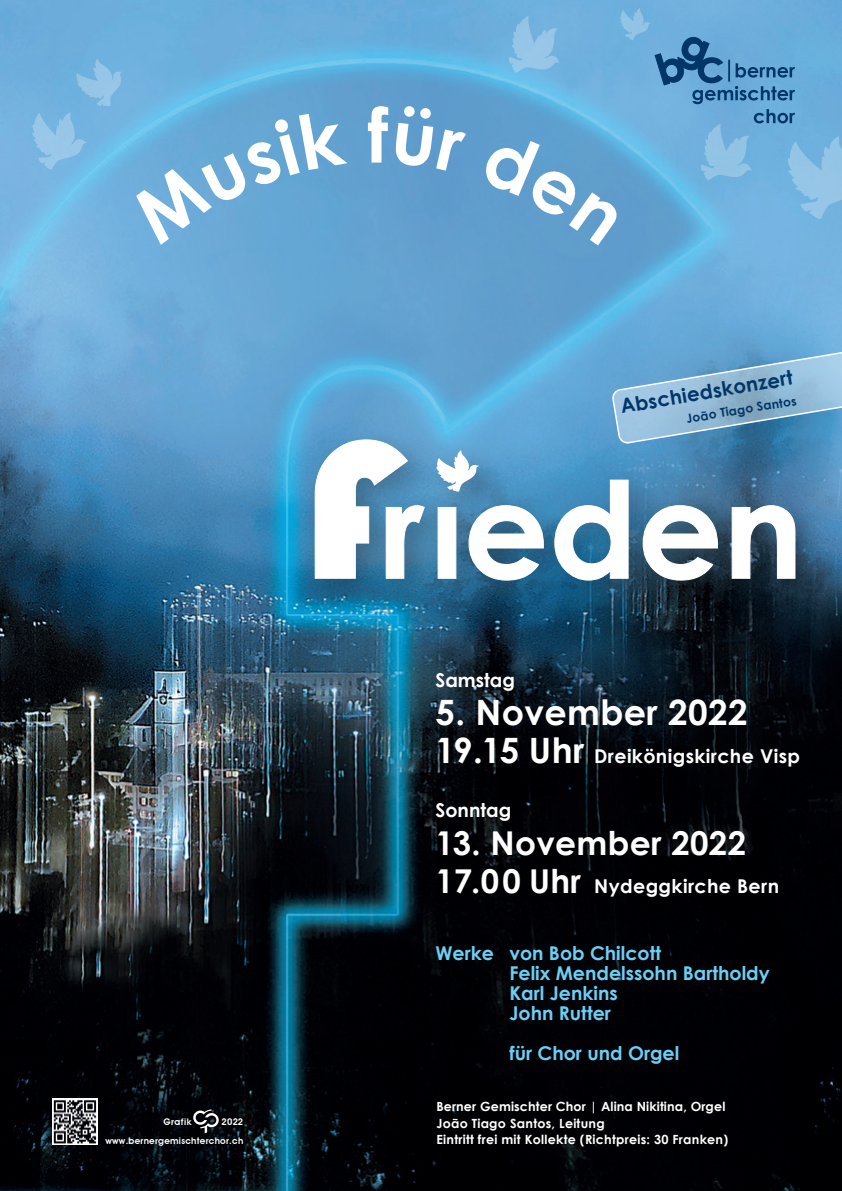
<style>
.page{position:relative;width:842px;height:1191px;background:#fff}
.page>*{position:absolute;margin:0;border:0;box-sizing:border-box;transform-origin:0 0}
.t1{font:700 35px "Century Gothic";letter-spacing:.01em;color:#fff}
.t2{font:700 32.8px "Century Gothic";letter-spacing:.01em;color:#fff}
.t3{font:700 20px "Century Gothic";color:#013668}
.t4{font:700 19px/20px "Century Gothic";color:#6bcff6}
.t5{font:700 19px "Century Gothic";letter-spacing:.02em;color:#fff}
.t6{font:700 19px "Century Gothic";color:#fff}
.t7{font:700 12.6px/16.2px "Century Gothic";letter-spacing:.02em;color:#fff}
.t8{font:700 12.2px "Century Gothic";color:#013668}
.t9{font:600 9.2px/19px "Avant Garde IT Cby BT";letter-spacing:.03em;color:#fff;text-align:right}
.s1{font-size:35px}
.s2{font-size:32.8px}
</style>
<div class="page">
<img style="left:0;top:0;width:842px;height:1191px">
<svg style="left:31px;top:59px;width:92px;height:111px"></svg>
<svg style="left:508px;top:16px;width:52px;height:57px"></svg>
<svg style="left:136px;top:106px;width:481px;height:139px;fill:#63a4d2"></svg>
<div style="left:302px;top:427px;width:526px;height:185px;background:#231f20;opacity:.3"></div>
<svg style="left:315px;top:440px;width:109px;height:138px"></svg>
<div style="left:438px;top:507px;width:18px;height:71px;background:#fff"></div>
<svg style="left:469px;top:505px;width:74px;height:75px"></svg>
<svg style="left:555px;top:480px;width:73px;height:100px"></svg>
<svg style="left:643px;top:505px;width:74px;height:75px"></svg>
<svg style="left:732px;top:505px;width:63px;height:73px"></svg>
<svg style="left:436px;top:450px;width:43px;height:42px"></svg>
<svg style="left:612px;top:349px;width:230px;height:94px"></svg>
<svg style="left:620px;top:8px;width:222px;height:212px"></svg>
<svg style="left:193px;top:1109px;width:26px;height:24px"></svg>
<img style="left:52px;top:1098px;width:46px;height:46px">
<p class="t9" style="left:105px;top:1112px;width:139px">2022 www.bernergemischterchor.ch</p>
<p class="t9" style="left:164px;top:1112px;width:29px">Grafik</p>
<h3 class="t3" style="left:618px;top:392px;width:176px;rotate:-10deg">Abschiedskonzert</h3>
<p class="t8" style="left:685px;top:409px;width:113px;rotate:-9deg">João Tiago Santos</p>
<h3 class="t6" style="left:435px;top:666px;width:81px">Samstag</h3>
<h1 class="t1" style="left:435px;top:686px;width:314px">5. November 2022</h1>
<h3 class="t5" style="left:435px;top:742px;width:366px"><span class="s1">19.15 Uhr</span> Dreikönigskirche Visp</h3>
<h3 class="t6" style="left:435px;top:796px;width:77px">Sonntag</h3>
<h2 class="t2" style="left:435px;top:818px;width:312px">13. November 2022</h2>
<h3 class="t5" style="left:435px;top:872px;width:345px"><span class="s2">17.00 Uhr</span> Nydeggkirche Bern</h3>
<h3 class="t4" style="left:509px;top:942px;width:262px;text-indent:-74px">Werke von Bob Chilcott<br>Felix Mendelssohn Bartholdy<br>Karl Jenkins<br>John Rutter</h3>
<h3 class="t4" style="left:509px;top:1042px;width:171px">für Chor und Orgel</h3>
<p class="t7" style="left:436px;top:1098px;width:293px">Berner Gemischter Chor | Alina Nikitina, Orgel<br>João Tiago Santos, Leitung<br>Eintritt frei mit Kollekte (Richtpreis: 30 Franken)</p>
</div>
